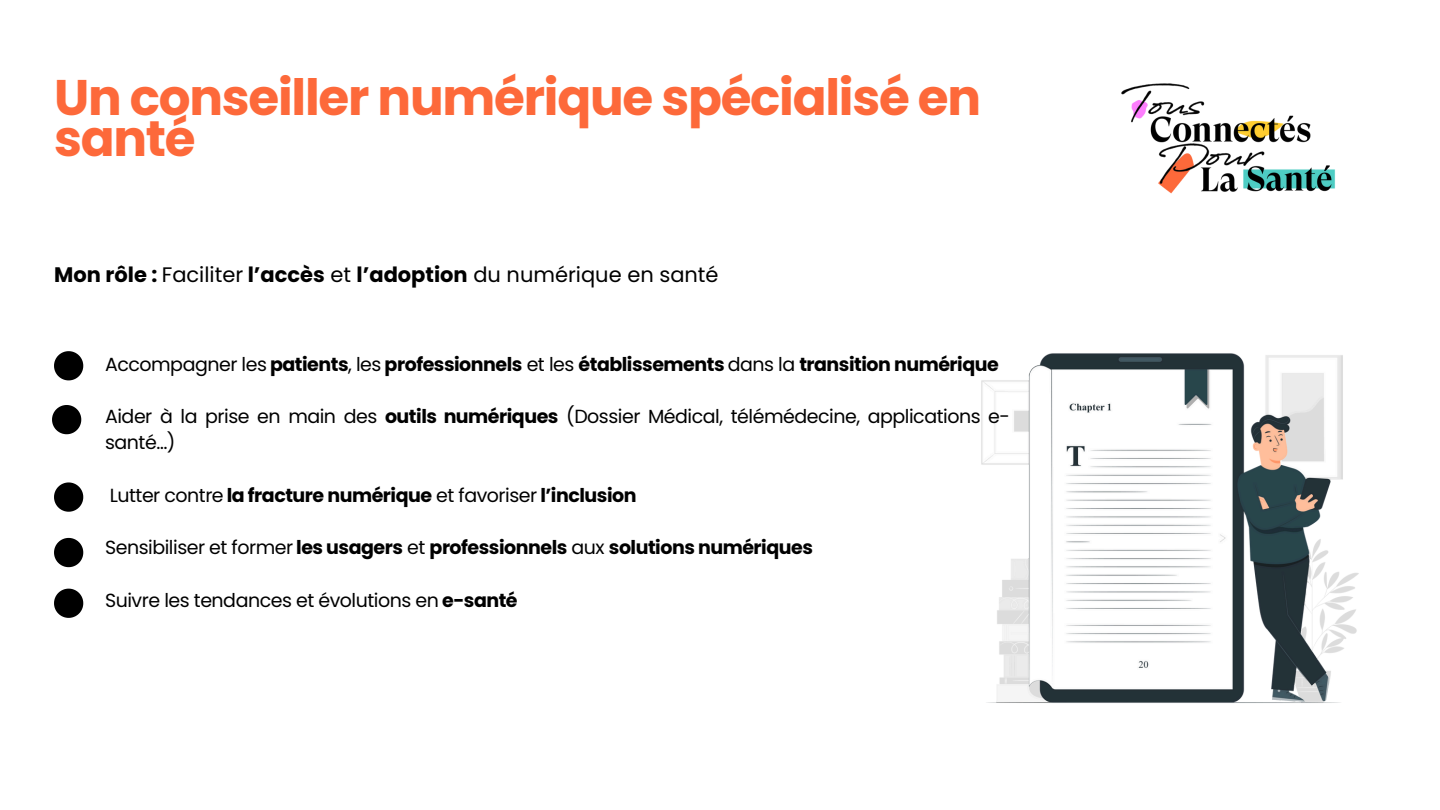
<style>
.page{position:relative;width:1440px;height:810px;background:#fff}
.page>*{position:absolute;margin:0;border:0;box-sizing:border-box;transform-origin:0 0}
.t1{font:700 50px/41.2px "Poppins";letter-spacing:-.025em;color:#fd693a}
.t2{font:21px "Poppins";color:#000}
.t3{font:700 19px "Poppins";letter-spacing:-.025em;color:#000}
.t4{font:19px/26.2px "Poppins";letter-spacing:-.025em;color:#000}
.s1{font-weight:700}
.s2{font-weight:400}
</style>
<div class="page">
<img style="left:981px;top:353px;width:378px;height:350px">
<img style="left:1121px;top:83px;width:214px;height:111px">
<svg style="left:54px;top:351px;width:29px;height:29px"></svg>
<svg style="left:52px;top:405px;width:29px;height:29px"></svg>
<svg style="left:54px;top:482px;width:29px;height:30px"></svg>
<svg style="left:54px;top:538px;width:29px;height:29px"></svg>
<svg style="left:54px;top:589px;width:29px;height:29px"></svg>
<h1 class="t1" style="left:54px;top:77px;width:929px">Un conseiller numérique spécialisé en santé</h1>
<p class="t2" style="left:54px;top:260px;width:666px"><span class="s1">Mon rôle :</span> Faciliter <span class="s1">l’accès</span> et <span class="s1">l’adoption</span> du numérique en santé</p>
<p class="t3" style="left:105px;top:351px;width:895px"><span class="s2">Accompagner les</span> patients<span class="s2">, les</span> professionnels <span class="s2">et les</span> établissements <span class="s2">dans la</span> transition numérique</p>
<p class="t4" style="left:105px;top:403px;width:906px">Aider à la prise en main des <span class="s1">outils numériques</span> (Dossier Médical, télémédecine, applications e&shy;santé…)</p>
<p class="t3" style="left:110px;top:482px;width:528px"><span class="s2">Lutter contre</span> la fracture numérique <span class="s2">et favoriser</span> l’inclusion</p>
<p class="t3" style="left:105px;top:535px;width:709px"><span class="s2">Sensibiliser et former</span> les usagers <span class="s2">et</span> professionnels <span class="s2">aux</span> solutions numériques</p>
<p class="t4" style="left:105px;top:587px;width:414px">Suivre les tendances et évolutions en <span class="s1">e-santé</span></p>
</div>
